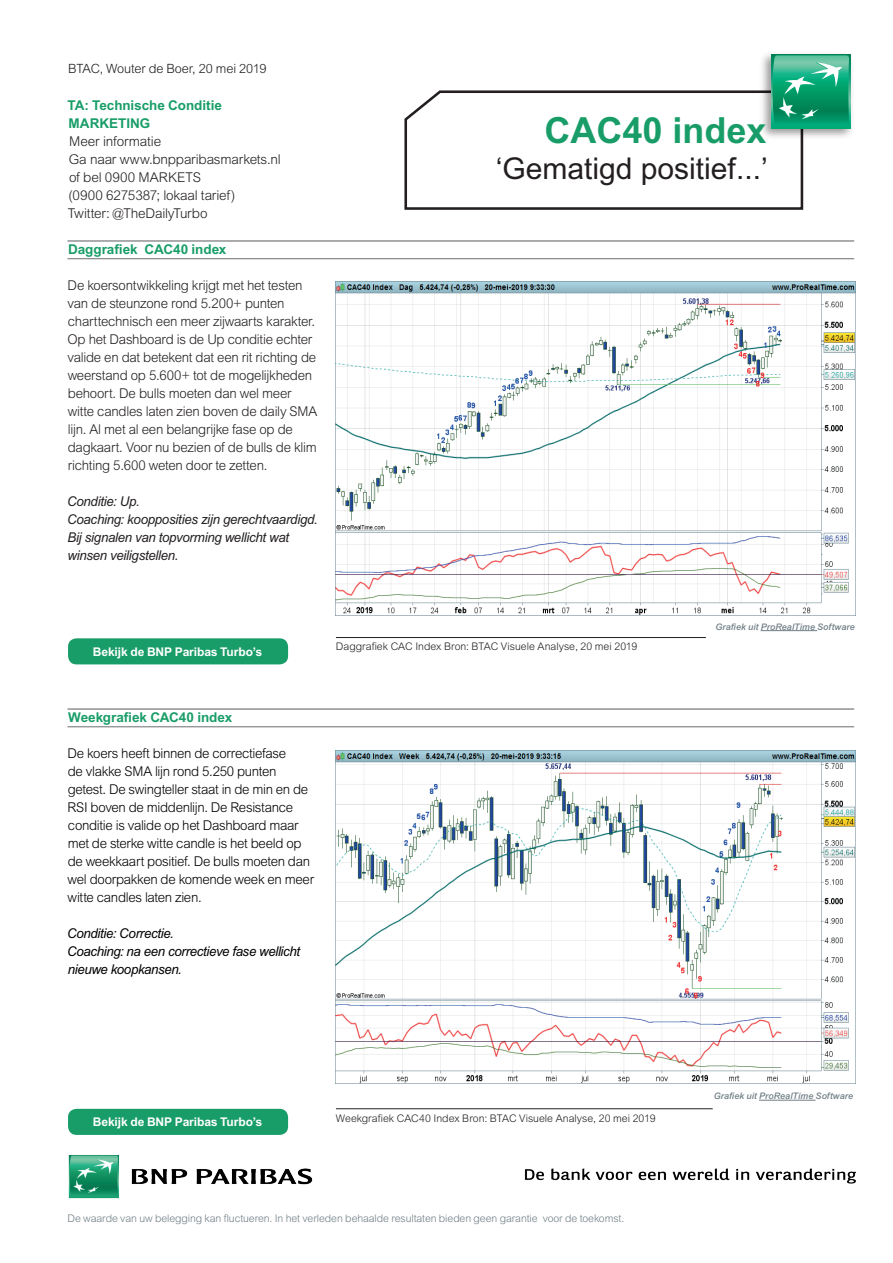
<style>
.page{position:relative;width:893px;height:1263px;background:#fff}
.page>*{position:absolute;margin:0;border:0;box-sizing:border-box;transform-origin:0 0}
.t1{font:700 36px "Arial MT Std";color:#199d68}
.t2{font:30px "Arial MT Std";color:#231f20}
.t3{font:300 13.5px/18px "Arial MT Std";letter-spacing:-.02em;color:#231f20}
.t4{font:300 13.5px/18px "Arial MT Std";letter-spacing:-.025em;color:#000001}
.t5{font:italic 13.5px/18px "Arial MT Std";letter-spacing:-.02em;color:#231f20}
.t6{font:italic 13.5px/18px "Arial MT Std";letter-spacing:-.025em;color:#000001}
.t7{font:700 13.5px/18px "Arial MT Std";letter-spacing:-.005em;color:#199d68}
.t8{font:300 12.75px "Arial MT Std";letter-spacing:-.01em;color:#231f20}
.t9{font:700 12px "Arial MT Std";letter-spacing:-.01em;color:#fff}
.t10{font:300 10.5px "Arial MT Std";color:#231f20}
.t11{font:300 10.5px "Arial MT Std";letter-spacing:-.01em;color:#6f7e85}
.t12{font:italic 500 9px "Arial MT Std";letter-spacing:.01em;color:#6f7e85}
</style>
<div class="page">
<hr style="left:68px;top:240px;width:786px;height:2px;background:#6c6d70">
<hr style="left:68px;top:258px;width:786px;height:1px;background:#6c6d70">
<hr style="left:68px;top:708px;width:786px;height:2px;background:#6c6d70">
<hr style="left:68px;top:726px;width:786px;height:1px;background:#6c6d70">
<img style="left:336px;top:282px;width:519px;height:333px">
<img style="left:336px;top:750px;width:519px;height:334px">
<hr style="left:336px;top:637px;width:370px;height:1px;background:#231f20">
<hr style="left:336px;top:1108px;width:377px;height:1px;background:#231f20">
<div style="left:68px;top:638px;width:220px;height:26px;background:#199d68;border-radius:9px"></div>
<div style="left:68px;top:1109px;width:220px;height:26px;background:#199d68;border-radius:9px"></div>
<svg style="left:404px;top:90px;width:400px;height:120px"></svg>
<img style="left:756px;top:54px;width:96px;height:88px">
<svg style="left:771px;top:54px;width:80px;height:74px"></svg>
<svg style="left:772px;top:55px;width:77px;height:71px;background:#2cab81"></svg>
<hr style="left:759px;top:1100px;width:56px;height:1px;background:#6f7e85">
<hr style="left:761px;top:630px;width:56px;height:1px;background:#6f7e85">
<img style="left:525px;top:1168px;width:331px;height:16px">
<img style="left:68px;top:1155px;width:245px;height:44px">
<p class="t8" style="left:68px;top:62px;width:200px">BTAC, Wouter de Boer, 20 mei 2019</p>
<p class="t7" style="left:68px;top:96px;width:156px">TA: Technische Conditie<br>MARKETING</p>
<p class="t3" style="left:68px;top:133px;width:214px">Meer informatie<br>Ga naar www.bnpparibasmarkets.nl of bel 0900 MARKETS<br>(0900 6275387; lokaal tarief)<br>Twitter: @TheDailyTurbo</p>
<p class="t7" style="left:68px;top:240px;width:160px">Daggrafiek CAC40 index</p>
<p class="t3" style="left:67px;top:277px;width:252px">De koersontwikkeling krijgt met het testen van de steunzone rond 5.200+ punten charttechnisch een meer zijwaarts karakter.<br>Op het Dashboard is de Up conditie echter valide en dat betekent dat een rit richting de weerstand op 5.600+ tot de mogelijkheden behoort. De bulls moeten dan wel meer witte candles laten zien boven de daily SMA lijn. Al met al een belangrijke fase op de dagkaart. Voor nu bezien of de bulls de klim richting 5.600 weten door te zetten.</p>
<p class="t5" style="left:67px;top:492px;width:252px">Conditie: Up.<br>Coaching: koopposities zijn gerechtvaardigd.<br>Bij signalen van topvorming wellicht wat winsen veiligstellen.</p>
<h1 class="t1" style="left:544px;top:109px;width:224px">CAC40 index</h1>
<h2 class="t2" style="left:496px;top:151px;width:273px">‘Gematigd positief...’</h2>
<p class="t9" style="left:93px;top:645px;width:171px">Bekijk de BNP Paribas Turbo’s</p>
<p class="t7" style="left:68px;top:708px;width:166px">Weekgrafiek CAC40 index</p>
<p class="t4" style="left:68px;top:744px;width:248px">De koers heeft binnen de correctiefase<br>de vlakke SMA lijn rond 5.250 punten getest. De swingteller staat in de min en de RSI boven de middenlijn. De Resistance conditie is valide op het Dashboard maar met de sterke witte candle is het beeld op de weekkaart positief. De bulls moeten dan wel doorpakken de komende week en meer witte candles laten zien.</p>
<p class="t6" style="left:67px;top:924px;width:235px">Conditie: Correctie.<br>Coaching: na een correctieve fase wellicht nieuwe koopkansen.</p>
<p class="t10" style="left:336px;top:641px;width:303px">Daggrafiek CAC Index Bron: BTAC Visuele Analyse, 20 mei 2019</p>
<p class="t12" style="left:715px;top:621px;width:141px">Grafiek uit ProRealTime Software</p>
<p class="t9" style="left:93px;top:1115px;width:171px">Bekijk de BNP Paribas Turbo’s</p>
<p class="t10" style="left:336px;top:1112px;width:321px">Weekgrafiek CAC40 Index Bron: BTAC Visuele Analyse, 20 mei 2019</p>
<p class="t12" style="left:714px;top:1091px;width:141px">Grafiek uit ProRealTime Software</p>
<p class="t11" style="left:68px;top:1212px;width:558px">De waarde van uw belegging kan fluctueren. In het verleden behaalde resultaten bieden geen garantie voor de toekomst.</p>
</div>
